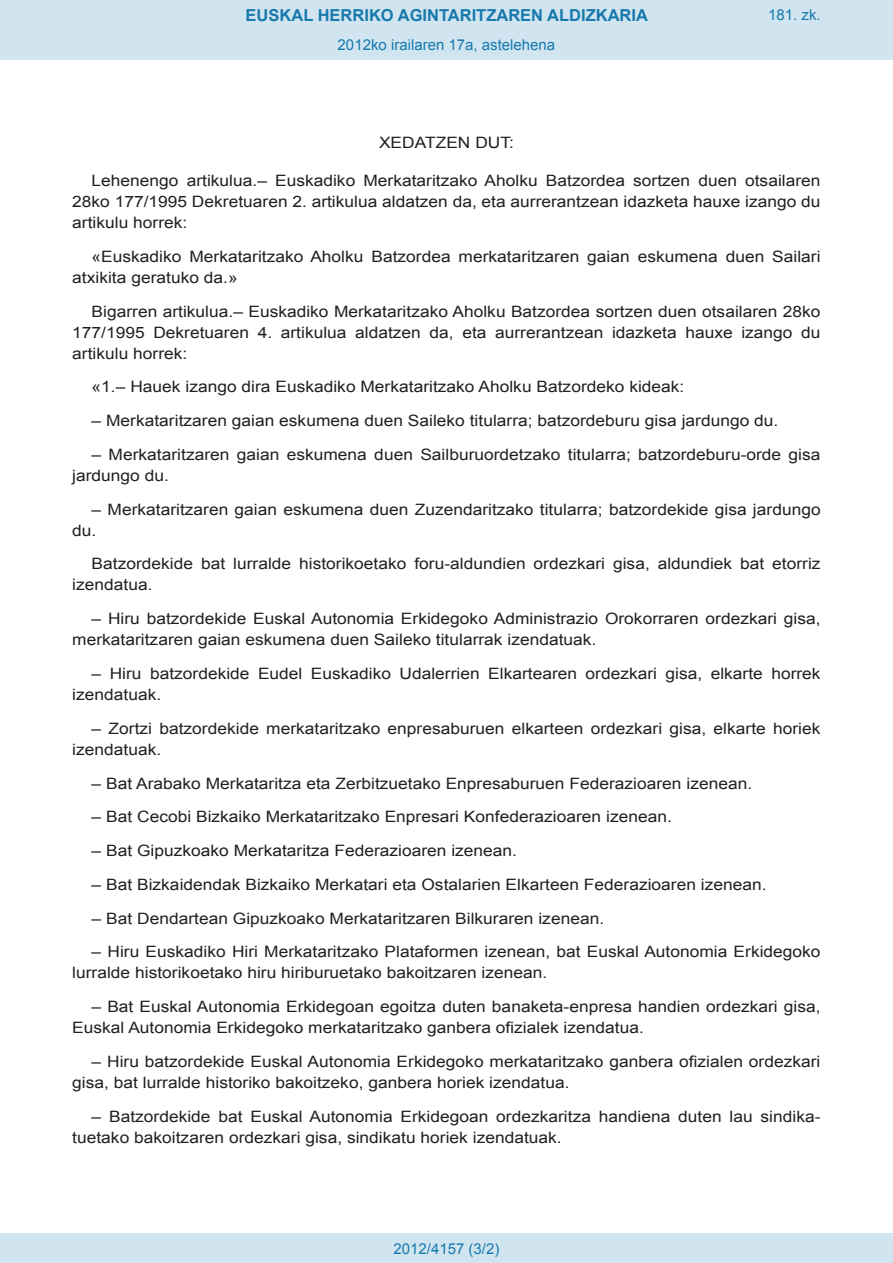
<style>
.page{position:relative;width:893px;height:1263px;background:#fff}
.page>*{position:absolute;margin:0;border:0;box-sizing:border-box;transform-origin:0 0}
.t1{font:700 16.5px "Arial";color:#1879ad}
.BOPVDetalle{font:15.6px/21px "Arial";color:#231f20;scale:1.11 1}
.BOPVClave{font:15.6px "Arial";color:#231f20;scale:1.11 1}
.Paginacion_Centro{font:15px "Arial";color:#1879ad}
</style>
<div class="page">
<div style="left:0;top:0;width:893px;height:60px;background:#d0e5f0"></div>
<div style="left:0;top:1233px;width:893px;height:30px;background:#d0e5f0"></div>
<p class="t1" style="left:246px;top:4px;width:404px">EUSKAL HERRIKO AGINTARITZAREN ALDIZKARIA</p>
<p class="Paginacion_Centro" style="left:338px;top:35px;width:219px">2012ko irailaren 17a, astelehena</p>
<p class="Paginacion_Centro" style="left:768px;top:5px;width:54px">181. zk.</p>
<p class="BOPVClave" style="left:379px;top:132px;width:123px">XEDATZEN DUT:</p>
<p class="BOPVDetalle" style="left:72px;top:170px;width:676px;text-align:justify;text-indent:19px">Lehenengo artikulua.– Euskadiko Merkataritzako Aholku Batzordea sortzen duen otsailaren 28ko 177/1995 Dekretuaren 2. artikulua aldatzen da, eta aurrerantzean idazketa hauxe izango du artikulu horrek:</p>
<p class="BOPVDetalle" style="left:72px;top:246px;width:676px;text-indent:19px">«Euskadiko Merkataritzako Aholku Batzordea merkataritzaren gaian eskumena duen Sailari atxikita geratuko da.»</p>
<p class="BOPVDetalle" style="left:72px;top:301px;width:676px;text-align:justify;text-indent:19px">Bigarren artikulua.– Euskadiko Merkataritzako Aholku Batzordea sortzen duen otsailaren 28ko 177/1995 Dekretuaren 4. artikulua aldatzen da, eta aurrerantzean idazketa hauxe izango du artikulu horrek:</p>
<p class="BOPVDetalle" style="left:92px;top:377px;width:536px">«1.– Hauek izango dira Euskadiko Merkataritzako Aholku Batzordeko kideak:</p>
<p class="BOPVDetalle" style="left:92px;top:410px;width:620px">– Merkataritzaren gaian eskumena duen Saileko titularra; batzordeburu gisa jardungo du.</p>
<p class="BOPVDetalle" style="left:72px;top:444px;width:676px;text-indent:19px">– Merkataritzaren gaian eskumena duen Sailburuordetzako titularra; batzordeburu-orde gisa jardungo du.</p>
<p class="BOPVDetalle" style="left:72px;top:499px;width:676px;text-indent:19px">– Merkataritzaren gaian eskumena duen Zuzendaritzako titularra; batzordekide gisa jardungo du.</p>
<p class="BOPVDetalle" style="left:72px;top:554px;width:676px;text-indent:19px">Batzordekide bat lurralde historikoetako foru-aldundien ordezkari gisa, aldundiek bat etorriz izendatua.</p>
<p class="BOPVDetalle" style="left:72px;top:608px;width:676px;text-indent:19px">– Hiru batzordekide Euskal Autonomia Erkidegoko Administrazio Orokorraren ordezkari gisa, merkataritzaren gaian eskumena duen Saileko titularrak izendatuak.</p>
<p class="BOPVDetalle" style="left:72px;top:663px;width:676px;text-indent:19px">– Hiru batzordekide Eudel Euskadiko Udalerrien Elkartearen ordezkari gisa, elkarte horrek izendatuak.</p>
<p class="BOPVDetalle" style="left:72px;top:718px;width:676px;text-indent:19px">– Zortzi batzordekide merkataritzako enpresaburuen elkarteen ordezkari gisa, elkarte horiek izendatuak.</p>
<p class="BOPVDetalle" style="left:92px;top:773px;width:597px">– Bat Arabako Merkataritza eta Zerbitzuetako Enpresaburuen Federazioaren izenean.</p>
<p class="BOPVDetalle" style="left:92px;top:806px;width:524px">– Bat Cecobi Bizkaiko Merkataritzako Enpresari Konfederazioaren izenean.</p>
<p class="BOPVDetalle" style="left:92px;top:840px;width:385px">– Bat Gipuzkoako Merkataritza Federazioaren izenean.</p>
<p class="BOPVDetalle" style="left:92px;top:874px;width:610px">– Bat Bizkaidendak Bizkaiko Merkatari eta Ostalarien Elkarteen Federazioaren izenean.</p>
<p class="BOPVDetalle" style="left:92px;top:908px;width:463px">– Bat Dendartean Gipuzkoako Merkataritzaren Bilkuraren izenean.</p>
<p class="BOPVDetalle" style="left:72px;top:941px;width:676px;text-indent:19px">– Hiru Euskadiko Hiri Merkataritzako Plataformen izenean, bat Euskal Autonomia Erkidegoko lurralde historikoetako hiru hiriburuetako bakoitzaren izenean.</p>
<p class="BOPVDetalle" style="left:72px;top:996px;width:676px;text-indent:19px">– Bat Euskal Autonomia Erkidegoan egoitza duten banaketa-enpresa handien ordezkari gisa,<br>Euskal Autonomia Erkidegoko merkataritzako ganbera ofizialek izendatua.</p>
<p class="BOPVDetalle" style="left:72px;top:1051px;width:676px;text-indent:19px">– Hiru batzordekide Euskal Autonomia Erkidegoko merkataritzako ganbera ofizialen ordezkari gisa, bat lurralde historiko bakoitzeko, ganbera horiek izendatua.</p>
<p class="BOPVDetalle" style="left:72px;top:1106px;width:676px;text-indent:19px">– Batzordekide bat Euskal Autonomia Erkidegoan ordezkaritza handiena duten lau sindika&shy;tuetako bakoitzaren ordezkari gisa, sindikatu horiek izendatuak.</p>
<p class="Paginacion_Centro" style="left:393px;top:1238px;width:107px">2012/4157 (3/2)</p>
</div>
